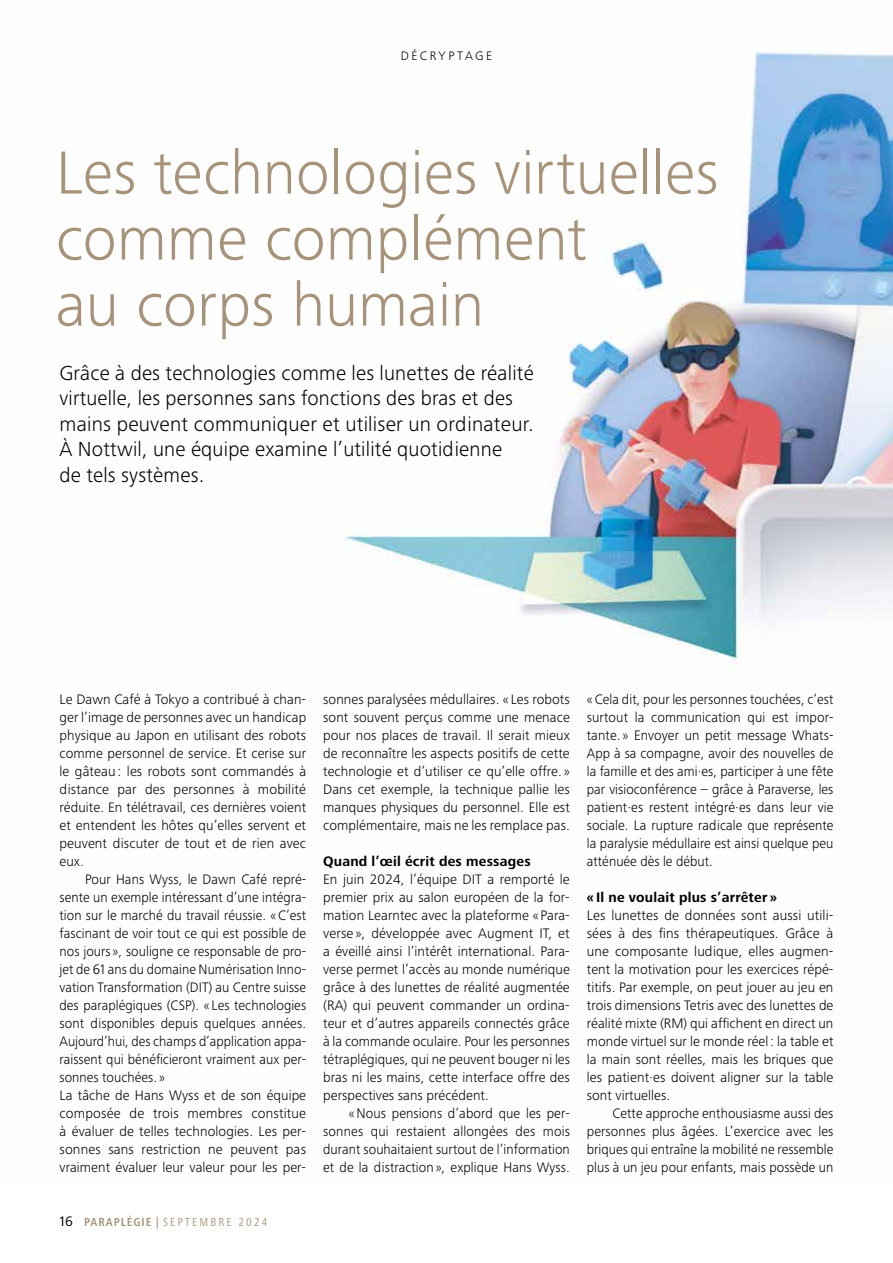
<style>
.page{position:relative;width:893px;height:1263px;background:#fff}
.page>*{position:absolute;margin:0;border:0;box-sizing:border-box;transform-origin:0 0}
.t1{font:300 63px/66px "Frutiger Next Pro";letter-spacing:.005em;color:#a79379}
.t2{font:300 21px/25.5px "Frutiger Next Pro";letter-spacing:.01em;color:#000}
.t3{font:300 14.25px/18px "Frutiger Next Pro";letter-spacing:.005em;color:#000;text-align:justify}
.t4{font:700 14.25px "Frutiger Next Pro";letter-spacing:.015em;color:#000}
.t5{font:300 12.75px "Frutiger Next Pro";letter-spacing:.195em;color:#000}
.t6{font:condensed 12px "Frutiger Next Pro";letter-spacing:.18em;color:#a79379}
.s1{font-stretch:normal;font-size:14.25px;color:#000}
.s2{font-weight:700}
</style>
<div class="page">
<img style="left:344px;top:50px;width:549px;height:622px">
<p class="t5" style="left:401px;top:48px;width:93px">DÉCRYPTAGE</p>
<p class="t5" style="left:393px;top:48px;width:108px">SCHWERPUNKT</p>
<h1 class="t1" style="left:56px;top:140px;width:664px">Les technologies virtuelles comme complément<br>au corps humain</h1>
<h2 class="t2" style="left:60px;top:360px;width:476px">Grâce à des technologies comme les lunettes de réalité virtuelle, les personnes sans fonctions des bras et des mains peuvent communiquer et utiliser un ordinateur.<br>À Nottwil, une équipe examine l’utilité quotidienne<br>de tels systèmes.</h2>
<p class="t3" style="left:60px;top:690px;width:248px">Le Dawn Café à Tokyo a contribué à chan&shy;ger l’image de personnes avec un handicap physique au Japon en utilisant des robots comme personnel de service. Et cerise sur le gâteau : les robots sont commandés à distance par des personnes à mobilité réduite. En télétravail, ces dernières voient et entendent les hôtes qu’elles servent et peuvent discuter de tout et de rien avec eux.</p>
<p class="t3" style="left:60px;top:870px;width:248px;text-align:left;text-indent:26px">Pour Hans Wyss, le Dawn Café repré&shy;sente un exemple intéressant d’une intégra&shy;tion sur le marché du travail réussie. «C’est fascinant de voir tout ce qui est possible de nos jours », souligne ce responsable de pro&shy;jet de 61 ans du domaine Numérisation Inno&shy;vation Transformation (DIT) au Centre suisse des paraplégiques (CSP). « Les technologies sont disponibles depuis quelques années.<br>Aujourd’hui, des champs d’application appa&shy;raissent qui bénéficieront vraiment aux per&shy;sonnes touchées. »<br>La tâche de Hans Wyss et de son équipe composée de trois membres constitue à évaluer de telles technologies. Les per&shy;sonnes sans restriction ne peuvent pas vraiment évaluer leur valeur pour les per-</p>
<p class="t6" style="left:60px;top:1215px;width:209px"><span class="s1">16</span> <span class="s2">PARAPLÉGIE |</span> SEPTEMBRE 2024</p>
<p class="t3" style="left:323px;top:690px;width:248px">sonnes paralysées médullaires. « Les robots sont souvent perçus comme une menace pour nos places de travail. Il serait mieux de reconnaître les aspects positifs de cette technologie et d’utiliser ce qu’elle offre. » Dans cet exemple, la technique pallie les manques physiques du personnel. Elle est complémentaire, mais ne les remplace pas.</p>
<p class="t4" style="left:323px;top:853px;width:209px">Quand l’œil écrit des messages</p>
<p class="t3" style="left:323px;top:870px;width:248px">En juin 2024, l’équipe DIT a remporté le premier prix au salon européen de la for&shy;mation Learntec avec la plateforme « Para&shy;verse », développée avec Augment IT, et a éveillé ainsi l’intérêt international. Para&shy;verse permet l’accès au monde numérique grâce à des lunettes de réalité augmentée (RA) qui peuvent commander un ordina&shy;teur et d’autres appareils connectés grâce à la commande oculaire. Pour les personnes tétraplégiques, qui ne peuvent bouger ni les bras ni les mains, cette interface offre des perspectives sans précédent.</p>
<p class="t3" style="left:323px;top:1104px;width:248px;text-indent:26px">«Nous pensions d’abord que les per&shy;sonnes qui restaient allongées des mois durant souhaitaient surtout de l’information et de la distraction », explique Hans Wyss.</p>
<p class="t3" style="left:587px;top:690px;width:248px">«Cela dit, pour les personnes touchées, c’est surtout la communication qui est impor&shy;tante. » Envoyer un petit message Whats-App à sa compagne, avoir des nouvelles de la famille et des ami·es, participer à une fête par visioconférence – grâce à Paraverse, les patient·es restent intégré·es dans leur vie sociale. La rupture radicale que représente la paralysie médullaire est ainsi quelque peu atténuée dès le début.</p>
<p class="t4" style="left:587px;top:889px;width:192px">« Il ne voulait plus s’arrêter »</p>
<p class="t3" style="left:587px;top:906px;width:248px">Les lunettes de données sont aussi utili&shy;sées à des fins thérapeutiques. Grâce à une composante ludique, elles augmen&shy;tent la motivation pour les exercices répé&shy;titifs. Par exemple, on peut jouer au jeu en trois dimensions Tetris avec des lunettes de réalité mixte (RM) qui affichent en direct un monde virtuel sur le monde réel : la table et la main sont réelles, mais les briques que les patient·es doivent aligner sur la table sont virtuelles.</p>
<p class="t3" style="left:587px;top:1104px;width:248px;text-indent:26px">Cette approche enthousiasme aussi des personnes plus âgées. L’exercice avec les briques qui entraîne la mobilité ne ressemble plus à un jeu pour enfants, mais possède un</p>
</div>
